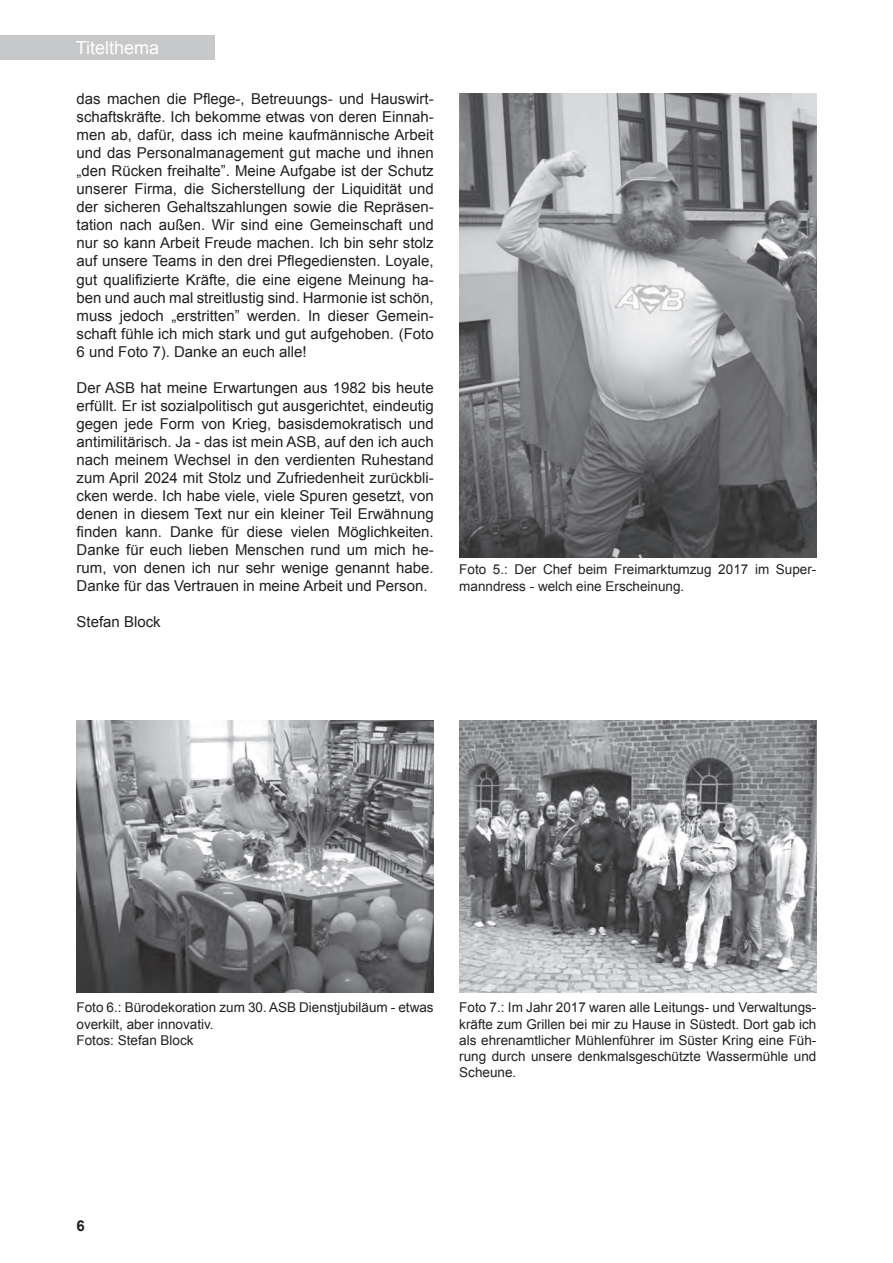
<style>
.page{position:relative;width:893px;height:1263px;background:#fff}
.page>*{position:absolute;margin:0;border:0;box-sizing:border-box;transform-origin:0 0}
.t1{font:18px "Arial";color:#fff}
.t2{font:15px/18px "Arial";color:#231f20;text-align:justify}
.t3{font:700 15px "Arial";color:#231f20}
.t4{font:13.5px/16.2px "Arial";color:#231f20}
</style>
<div class="page">
<div style="left:0;top:35px;width:215px;height:25px;background:#c7c8ca"></div>
<img style="left:459px;top:94px;width:357px;height:463px">
<img style="left:77px;top:721px;width:357px;height:271px">
<img style="left:459px;top:720px;width:357px;height:272px">
<p class="t1" style="left:76px;top:36px;width:85px">Titelthema</p>
<p class="t2" style="left:77px;top:90px;width:359px">das machen die Pflege-, Betreuungs- und Hauswirt&shy;schaftskräfte. Ich bekomme etwas von deren Einnah&shy;men ab, dafür, dass ich meine kaufmännische Arbeit und das Personalmanagement gut mache und ihnen „den Rücken freihalte”. Meine Aufgabe ist der Schutz unserer Firma, die Sicherstellung der Liquidität und der sicheren Gehaltszahlungen sowie die Repräsen&shy;tation nach außen. Wir sind eine Gemeinschaft und nur so kann Arbeit Freude machen. Ich bin sehr stolz auf unsere Teams in den drei Pflegediensten. Loyale, gut qualifizierte Kräfte, die eine eigene Meinung ha&shy;ben und auch mal streitlustig sind. Harmonie ist schön, muss jedoch „erstritten” werden. In dieser Gemein&shy;schaft fühle ich mich stark und gut aufgehoben. (Foto 6 und Foto 7). Danke an euch alle!</p>
<p class="t2" style="left:77px;top:378px;width:359px">Der ASB hat meine Erwartungen aus 1982 bis heute erfüllt. Er ist sozialpolitisch gut ausgerichtet, eindeutig gegen jede Form von Krieg, basisdemokratisch und antimilitärisch. Ja - das ist mein ASB, auf den ich auch nach meinem Wechsel in den verdienten Ruhestand zum April 2024 mit Stolz und Zufriedenheit zurückbli&shy;cken werde. Ich habe viele, viele Spuren gesetzt, von denen in diesem Text nur ein kleiner Teil Erwähnung finden kann. Danke für diese vielen Möglichkeiten.<br>Danke für euch lieben Menschen rund um mich he&shy;rum, von denen ich nur sehr wenige genannt habe.<br>Danke für das Vertrauen in meine Arbeit und Person.</p>
<p class="t2" style="left:77px;top:612px;width:86px">Stefan Block</p>
<p class="t4" style="left:459px;top:562px;width:359px">Foto 5.: Der Chef beim Freimarktumzug 2017 im Super&shy;manndress - welch eine Erscheinung.</p>
<p class="t4" style="left:77px;top:1000px;width:359px">Foto 6.: Bürodekoration zum 30. ASB Dienstjubiläum - etwas overkilt, aber innovativ.<br>Fotos: Stefan Block</p>
<p class="t4" style="left:459px;top:1000px;width:359px;text-align:justify">Foto 7.: Im Jahr 2017 waren alle Leitungs- und Verwaltungs&shy;kräfte zum Grillen bei mir zu Hause in Süstedt. Dort gab ich als ehrenamtlicher Mühlenführer im Süster Kring eine Füh&shy;rung durch unsere denkmalsgeschützte Wassermühle und Scheune.</p>
<p class="t3" style="left:77px;top:1216px;width:10px">6</p>
</div>
